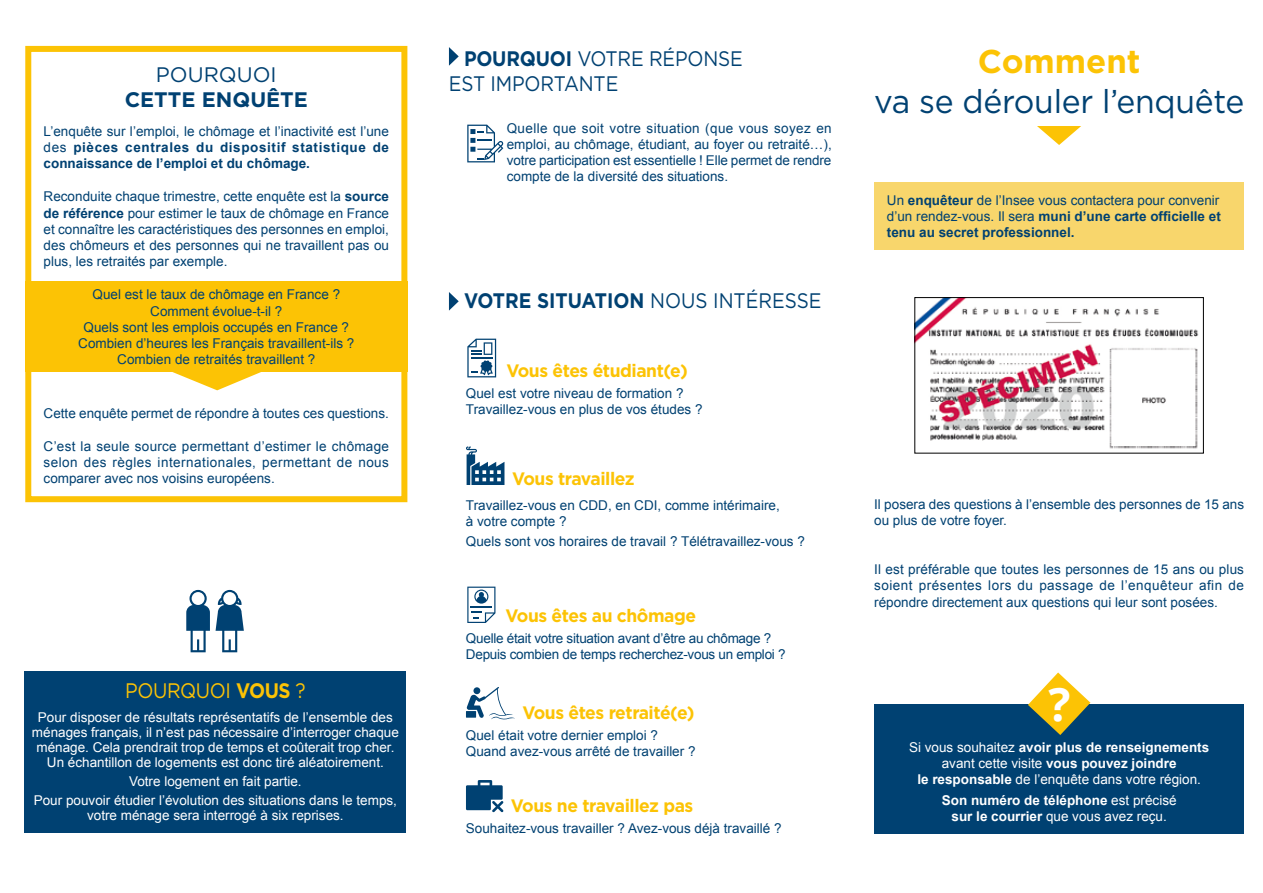
<style>
.page{position:relative;width:1263px;height:893px;background:#fff}
.page>*{position:absolute;margin:0;border:0;box-sizing:border-box;transform-origin:0 0}
.t1{font:700 46.2px "Open Sans";color:#fff}
.t2{font:33px "Gotham";letter-spacing:-.01em;color:#004172}
.t3{font:700 33px "Gotham";color:#fcc305}
.t4{font:21px/25.2px "Gotham";letter-spacing:-.01em;color:#004172;scale:.9 1}
.t5{font:700 21px "Gotham";color:#004172;scale:.9 1}
.t6{font:21px "Gotham";letter-spacing:-.02em;color:#fcc305;scale:.9 1}
.t7{font:700 21px "Gotham";color:#004172}
.t8{font:21px "Gotham";letter-spacing:-.01em;color:#004172}
.t9{font:700 18px "Gotham";letter-spacing:-.025em;color:#fcc305}
.t10{font:13.5px/16.2px "Arial";color:#004172}
.t11{font:13.5px/15px "Arial";color:#fff;text-align:center}
.t12{font:700 13.5px/16.2px "Arial";color:#004172;text-align:justify}
.t13{font:13.5px/16.2px "Arial";letter-spacing:-.02em;color:#004172}
.t14{font:700 13.5px/16.2px "Arial";color:#fff;text-align:center}
.s1{font-weight:400}
.s2{font-weight:700}
</style>
<div class="page">
<div style="left:24px;top:671px;width:382px;height:162px;background:#004172"></div>
<svg style="left:1037px;top:126px;width:44px;height:19px"></svg>
<div style="left:874px;top:182px;width:370px;height:68px;background:#f8d66c"></div>
<div style="left:874px;top:704px;width:370px;height:130px;background:#004172"></div>
<svg style="left:1028px;top:672px;width:62px;height:63px"></svg>
<img style="left:916px;top:299px;width:283px;height:150px">
<div style="left:914px;top:297px;width:290px;height:156px;border:1px solid #000"></div>
<svg style="left:449px;top:47px;width:10px;height:19px"></svg>
<svg style="left:449px;top:292px;width:10px;height:19px"></svg>
<svg style="left:467px;top:339px;width:29px;height:38px"></svg>
<svg style="left:466px;top:446px;width:38px;height:39px"></svg>
<svg style="left:467px;top:587px;width:28px;height:36px"></svg>
<svg style="left:467px;top:687px;width:48px;height:33px"></svg>
<div style="left:466px;top:711px;width:10px;height:7px;background:#004172"></div>
<svg style="left:466px;top:780px;width:37px;height:32px"></svg>
<div style="left:25px;top:281px;width:382px;height:91px;background:#fcc305"></div>
<div style="left:25px;top:46px;width:382px;height:456px;border:6px solid #fcc305"></div>
<svg style="left:172px;top:372px;width:89px;height:18px"></svg>
<svg style="left:186px;top:590px;width:24px;height:62px"></svg>
<svg style="left:216px;top:590px;width:28px;height:62px"></svg>
<svg style="left:467px;top:125px;width:36px;height:37px"></svg>
<h3 class="t8" style="left:156px;top:61px;width:122px">POURQUOI</h3>
<h3 class="t7" style="left:125px;top:85px;width:185px">CETTE ENQUÊTE</h3>
<p class="t12" style="left:44px;top:123px;width:347px"><span class="s1">L’enquête sur l’emploi, le chômage et l’inactivité est l’une des</span> pièces centrales du dispositif statistique de connaissance de l’emploi et du chômage.</p>
<p class="t10" style="left:44px;top:189px;width:347px;text-align:justify">Reconduite chaque trimestre, cette enquête est la <span class="s2">source de référence</span> pour estimer le taux de chômage en France et connaître les caractéristiques des personnes en emploi, des chômeurs et des personnes qui ne travaillent pas ou plus, les retraités par exemple.</p>
<p class="t10" style="left:78px;top:287px;width:278px;text-align:center">Quel est le taux de chômage en France ?<br>Comment évolue-t-il ?<br>Quels sont les emplois occupés en France ?<br>Combien d’heures les Français travaillent-ils ?<br>Combien de retraités travaillent ?</p>
<p class="t10" style="left:44px;top:405px;width:347px">Cette enquête permet de répondre à toutes ces questions.</p>
<p class="t10" style="left:44px;top:438px;width:347px;text-align:justify">C’est la seule source permettant d’estimer le chômage selon des règles internationales, permettant de nous comparer avec nos voisins européens.</p>
<h3 class="t6" style="left:125px;top:677px;width:202px">POURQUOI <span class="s2">VOUS</span> ?</h3>
<p class="t11" style="left:32px;top:709px;width:368px">Pour disposer de résultats représentatifs de l’ensemble des ménages français, il n’est pas nécessaire d’interroger chaque ménage. Cela prendrait trop de temps et coûterait trop cher.<br>Un échantillon de logements est donc tiré aléatoirement.</p>
<p class="t11" style="left:34px;top:772px;width:365px;line-height:19.2px">Votre logement en fait partie.<br>Pour pouvoir étudier l’évolution des situations dans le temps,</p>
<p class="t11" style="left:87px;top:808px;width:258px">votre ménage sera interrogé à six reprises.</p>
<h3 class="t4" style="left:449px;top:45px;width:328px;text-indent:15px"><span class="s2">POURQUOI</span> VOTRE RÉPONSE<br>EST IMPORTANTE</h3>
<p class="t10" style="left:507px;top:120px;width:326px;text-align:justify">Quelle que soit votre situation (que vous soyez en emploi, au chômage, étudiant, au foyer ou retraité…), votre participation est essentielle ! Elle permet de rendre compte de la diversité des situations.</p>
<h3 class="t5" style="left:464px;top:287px;width:399px">VOTRE SITUATION <span class="s1">NOUS INTÉRESSE</span></h3>
<h3 class="t9" style="left:506px;top:359px;width:183px">Vous êtes étudiant(e)</h3>
<p class="t10" style="left:466px;top:385px;width:238px">Quel est votre niveau de formation ?<br>Travaillez-vous en plus de vos études ?</p>
<h3 class="t9" style="left:512px;top:467px;width:124px">Vous travaillez</h3>
<p class="t10" style="left:466px;top:497px;width:315px">Travaillez-vous en CDD, en CDI, comme intérimaire, à votre compte ?</p>
<p class="t10" style="left:466px;top:534px;width:340px">Quels sont vos horaires de travail ? Télétravaillez-vous ?</p>
<h3 class="t9" style="left:505px;top:604px;width:192px">Vous êtes au chômage</h3>
<p class="t13" style="left:466px;top:630px;width:321px">Quelle était votre situation avant d’être au chômage ?<br>Depuis combien de temps recherchez-vous un emploi ?</p>
<h3 class="t9" style="left:522px;top:701px;width:174px">Vous êtes retraité(e)</h3>
<p class="t10" style="left:466px;top:727px;width:231px">Quel était votre dernier emploi ?<br>Quand avez-vous arrêté de travailler ?</p>
<h3 class="t9" style="left:511px;top:794px;width:184px">Vous ne travaillez pas</h3>
<p class="t10" style="left:466px;top:820px;width:317px">Souhaitez-vous travailler ? Avez-vous déjà travaillé ?</p>
<h2 class="t3" style="left:978px;top:40px;width:164px">Comment</h2>
<h2 class="t2" style="left:874px;top:80px;width:372px">va se dérouler l’enquête</h2>
<p class="t12" style="left:887px;top:192px;width:335px"><span class="s1">Un</span> enquêteur <span class="s1">de l’Insee vous contactera pour convenir d’un rendez-vous. Il sera</span> muni d’une carte officielle et tenu au secret professionnel.</p>
<p class="t10" style="left:874px;top:496px;width:371px">Il posera des questions à l’ensemble des personnes de 15 ans ou plus de votre foyer.</p>
<p class="t10" style="left:874px;top:561px;width:371px;text-align:justify">Il est préférable que toutes les personnes de 15 ans ou plus soient présentes lors du passage de l’enquêteur afin de répondre directement aux questions qui leur sont posées.</p>
<h1 class="t1" style="left:1048px;top:672px;width:24px">?</h1>
<p class="t11" style="left:909px;top:739px;width:302px;line-height:16.2px">Si vous souhaitez <span class="s2">avoir plus de renseignements </span>avant cette visite <span class="s2">vous pouvez joindre<br>le responsable</span> de l’enquête dans votre région.</p>
<p class="t14" style="left:942px;top:792px;width:236px">Son numéro de téléphone <span class="s1">est précisé </span>sur le courrier <span class="s1">que vous avez reçu.</span></p>
</div>
